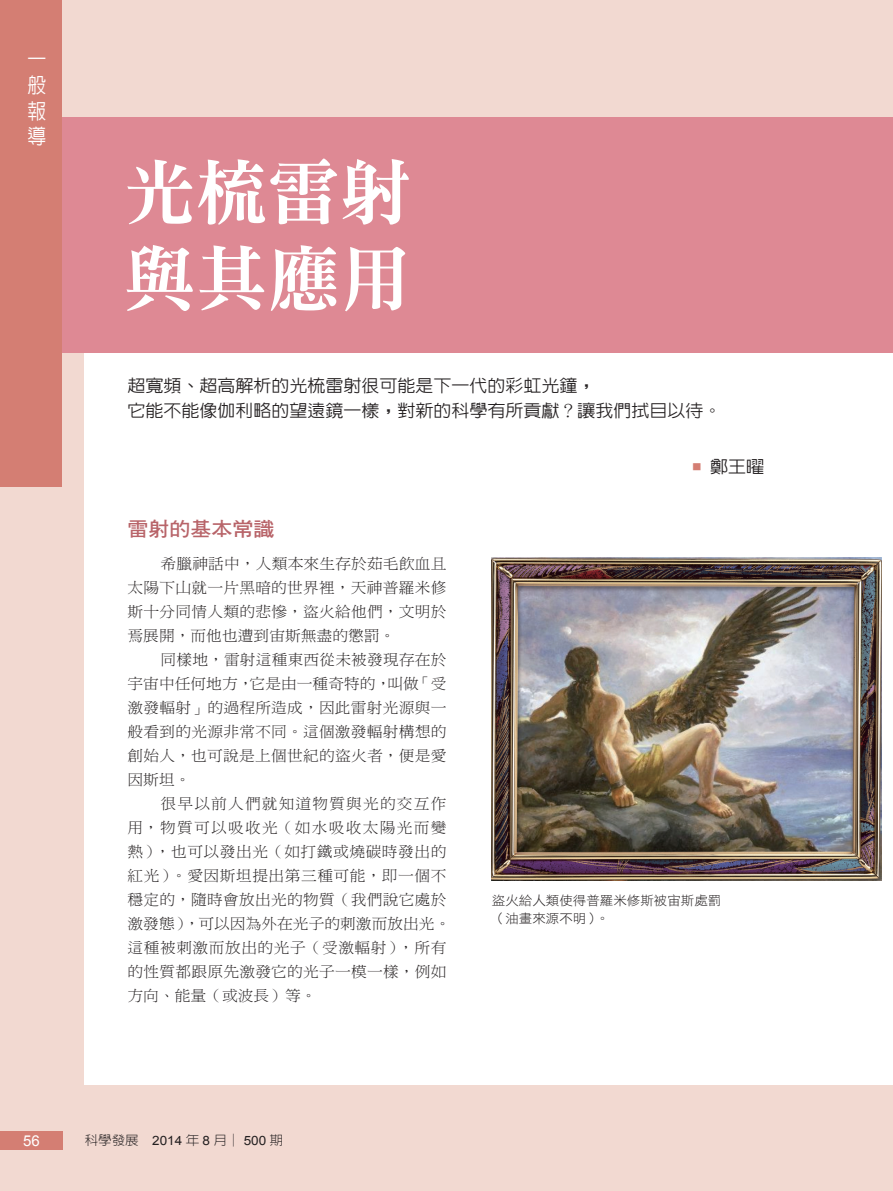
<style>
.page{position:relative;width:893px;height:1191px;background:#f2d9d1}
.page>*{position:absolute;margin:0;border:0;box-sizing:border-box;transform-origin:0 0}
.一般-單元大標{font:72px "DF Ming Std W9";color:#fff}
.左上標{font:500 21px/25.7px "AR New Hei B5";color:#fff;text-align:justify;scale:.9 1}
.一般-內文大標{font:19.95px "DF Hei Std W7";color:#b86469;scale:1.05 1}
.單元介紹{font:500 17.1px "AR New Hei B5";color:#231f20;scale:1.05 1}
.專題_一般-___作者{font:500 17.1px "AR New Hei B5";color:#231f20;scale:1.05 1}
.內文{font:15px/24px "DF Ming Std W3";letter-spacing:.015em;color:#231f20;text-align:justify;scale:1.05 1}
.左頁碼{font:15px "Arial";color:#fff}
.t1{font:12.9px "DF Hei Std W3";color:#231f20;scale:1.05 1}
.左科學發展__2014年0月_000期{font:300 12.9px "AR New Hei B5";color:#231f20;scale:1.05 1}
.一般{font:700 8.55px "AR New Hei B5";color:#d47e73;scale:1.05 1}
.s1{font-weight:700}
.s2{font-family:"Ming Li U";font-weight:400}
.s3{font-family:"Arial";font-weight:400}
</style>
<div class="page">
<div style="left:85px;top:118px;width:808px;height:966px;background:#fff"></div>
<div style="left:0;top:1131px;width:62px;height:18px;background:#d47e73"></div>
<div style="left:0;top:0;width:62px;height:487px;background:#d47e73"></div>
<div style="left:62px;top:118px;width:831px;height:235px;background:#de8994"></div>
<img style="left:492px;top:557px;width:389px;height:323px">
<p class="左上標" style="left:28px;top:47px;width:22px">一般報導</p>
<p class="一般-單元大標" style="left:124px;top:153px;width:289px">光梳雷射</p>
<p class="一般-單元大標" style="left:124px;top:239px;width:289px">與其應用</p>
<p class="單元介紹" style="left:128px;top:376px;width:447px">超寬頻<span class="s1">、</span>超高解析的光梳雷射很可能是下一代的彩虹光鐘<span class="s1">，</span></p>
<p class="單元介紹" style="left:128px;top:402px;width:567px">它能不能像伽利略的望遠鏡一樣<span class="s1">，</span>對新的科學有所貢獻<span class="s2">？</span>讓我們拭目以待<span class="s1">。</span></p>
<p class="一般-內文大標" style="left:128px;top:518px;width:141px">雷射的基本常識</p>
<p class="內文" style="left:128px;top:551px;width:305px;text-indent:33px">希臘神話中，人類本來生存於茹毛飲血且太陽下山就一片黑暗的世界裡，天神普羅米修斯十分同情人類的悲慘，盜火給他們，文明於焉展開，而他也遭到宙斯無盡的懲罰。</p>
<p class="內文" style="left:128px;top:647px;width:305px;text-indent:33px">同樣地，雷射這種東西從未被發現存在於宇宙中任何地方，它是由一種奇特的，叫做「受激發輻射」的過程所造成，因此雷射光源與一般看到的光源非常不同。這個激發輻射構想的創始人，也可說是上個世紀的盜火者，便是愛因斯坦。</p>
<p class="內文" style="left:128px;top:791px;width:309px;text-align:left;text-indent:33px">很早以前人們就知道物質與光的交互作用，物質可以吸收光（如水吸收太陽光而變熱），也可以發出光（如打鐵或燒碳時發出的紅光）。愛因斯坦提出第三種可能，即一個不穩定的，隨時會放出光的物質（我們說它處於激發態），可以因為外在光子的刺激而放出光。這種被刺激而放出的光子（受激輻射），所有的性質都跟原先激發它的光子一模一樣，例如方向、能量（或波長）等。</p>
<p class="一般" style="left:693px;top:462px;width:10px">■</p>
<p class="專題_一般-___作者" style="left:710px;top:458px;width:53px">鄭王曜</p>
<p class="t1" style="left:492px;top:893px;width:220px">盜火給人類使得普羅米修斯被宙斯處罰</p>
<p class="t1" style="left:492px;top:911px;width:113px">（油畫來源不明）。</p>
<p class="左頁碼" style="left:23px;top:1131px;width:18px">56</p>
<p class="左科學發展__2014年0月_000期" style="left:85px;top:1133px;width:190px">科學發展 <span class="s3">2014</span> 年 <span class="s3">8</span> 月│ <span class="s3">500</span> 期</p>
</div>
